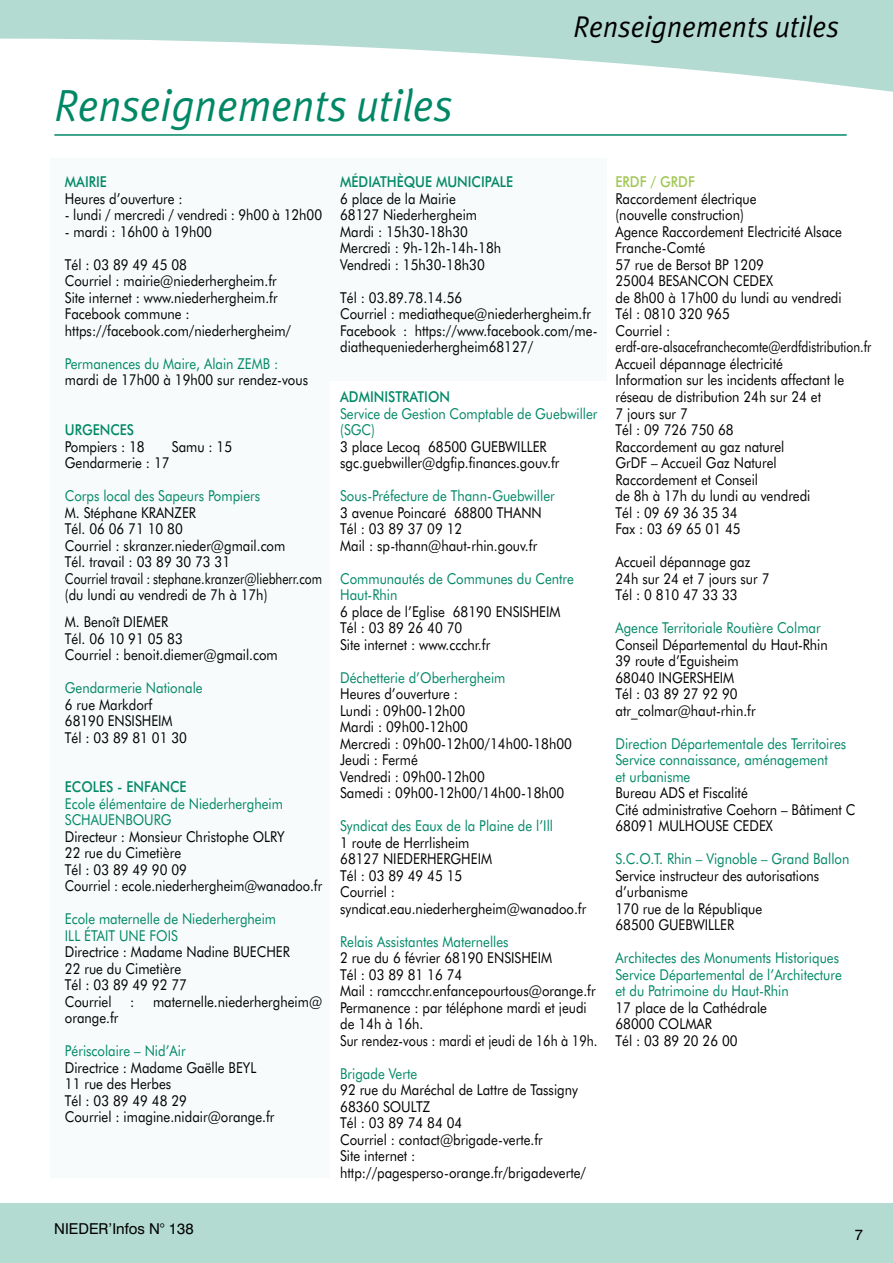
<style>
.page{position:relative;width:893px;height:1263px;background:#fff}
.page>*{position:absolute;margin:0;border:0;box-sizing:border-box;transform-origin:0 0}
.t1{font:italic 45px "Meta Plus Normal";color:#086;scale:.93 1}
.t2{font:italic 30px "Meta Plus Normal";color:#000;scale:.93 1}
.t3{font:15px/16.5px "Futura BT";color:#000;scale:.88 1}
.t4{font:15px/16.5px "Futura BT";color:#086;scale:.88 1}
.t5{font:500 15px "Futura BT";color:#086;scale:.88 1}
.t6{font:15px "Swiss 721 BT";color:#000}
.t7{font:500 15px "Futura BT";color:#a1c854;scale:.88 1}
</style>
<div class="page">
<svg style="left:0;top:0;width:893px;height:92px;fill:#b3dbd1"></svg>
<div style="left:0;top:1203px;width:893px;height:60px;background:#b3dbd1"></div>
<div style="left:50px;top:159px;width:279px;height:1019px;background:#f8fbfb"></div>
<div style="left:327px;top:159px;width:279px;height:222px;background:#f8fbfb"></div>
<hr style="left:54px;top:134px;width:793px;height:2px;background:#086">
<h1 class="t1" style="left:54px;top:79px;width:430px">Renseignements utiles</h1>
<h2 class="t2" style="left:574px;top:9px;width:287px">Renseignements utiles</h2>
<p class="t5" style="left:65px;top:173px;width:49px">MAIRIE</p>
<p class="t3" style="left:65px;top:190px;width:135px">Heures d’ouverture :</p>
<p class="t3" style="left:65px;top:207px;width:294px">- lundi / mercredi / vendredi : 9h00 à 12h00</p>
<p class="t3" style="left:65px;top:223px;width:169px">- mardi : 16h00 à 19h00</p>
<p class="t3" style="left:65px;top:256px;width:258px">Tél : 03 89 49 45 08<br>Courriel : mairie@niederhergheim.fr<br>Site internet : www.niederhergheim.fr<br>Facebook commune : https://facebook.com/niederhergheim/</p>
<p class="t4" style="left:65px;top:355px;width:244px">Permanences du Maire, Alain ZEMB :</p>
<p class="t3" style="left:65px;top:372px;width:278px">mardi de 17h00 à 19h00 sur rendez-vous</p>
<p class="t5" style="left:65px;top:421px;width:80px">URGENCES</p>
<p class="t3" style="left:65px;top:438px;width:92px">Pompiers : 18</p>
<p class="t3" style="left:172px;top:438px;width:70px">Samu : 15</p>
<p class="t3" style="left:65px;top:454px;width:121px">Gendarmerie : 17</p>
<p class="t4" style="left:65px;top:487px;width:223px">Corps local des Sapeurs Pompiers</p>
<p class="t3" style="left:65px;top:504px;width:294px">M. Stéphane KRANZER<br>Tél. 06 06 71 10 80<br>Courriel : skranzer.nieder@gmail.com<br>Tél. travail : 03 89 30 73 31<br>Courriel travail : stephane.kranzer@liebherr.com (du lundi au vendredi de 7h à 17h)</p>
<p class="t3" style="left:65px;top:613px;width:243px">M. Benoît DIEMER<br>Tél. 06 10 91 05 83<br>Courriel : benoit.diemer@gmail.com</p>
<p class="t4" style="left:65px;top:679px;width:158px">Gendarmerie Nationale</p>
<p class="t3" style="left:65px;top:696px;width:140px">6 rue Markdorf<br>68190 ENSISHEIM<br>Tél : 03 89 81 01 30</p>
<p class="t5" style="left:65px;top:778px;width:140px">ECOLES - ENFANCE</p>
<p class="t4" style="left:65px;top:795px;width:249px">Ecole élémentaire de Niederhergheim<br>SCHAUENBOURG</p>
<p class="t3" style="left:65px;top:828px;width:294px">Directeur : Monsieur Christophe OLRY<br>22 rue du Cimetière<br>Tél : 03 89 49 90 09<br>Courriel : ecole.niederhergheim@wanadoo.fr</p>
<p class="t4" style="left:65px;top:910px;width:241px">Ecole maternelle de Niederhergheim<br>ILL ÉTAIT UNE FOIS</p>
<p class="t3" style="left:65px;top:943px;width:294px">Directrice : Madame Nadine BUECHER<br>22 rue du Cimetière<br>Tél : 03 89 49 92 77<br>Courriel : maternelle.niederhergheim@ orange.fr</p>
<p class="t4" style="left:65px;top:1042px;width:139px">Périscolaire – Nid’Air</p>
<p class="t3" style="left:65px;top:1059px;width:240px">Directrice : Madame Gaëlle BEYL<br>11 rue des Herbes<br>Tél : 03 89 49 48 29<br>Courriel : imagine.nidair@orange.fr</p>
<p class="t6" style="left:54px;top:1219px;width:141px">NIEDER’Infos N° 138</p>
<p class="t5" style="left:340px;top:173px;width:198px">MÉDIATHÈQUE MUNICIPALE</p>
<p class="t3" style="left:340px;top:190px;width:184px">6 place de la Mairie<br>68127 Niederhergheim<br>Mardi : 15h30-18h30<br>Mercredi : 9h-12h-14h-18h<br>Vendredi : 15h30-18h30</p>
<p class="t3" style="left:340px;top:289px;width:294px">Tél : 03.89.78.14.56<br>Courriel : mediatheque@niederhergheim.fr Facebook : https://www.facebook.com/me&shy;diathequeniederhergheim68127/</p>
<p class="t5" style="left:340px;top:388px;width:126px">ADMINISTRATION</p>
<p class="t4" style="left:340px;top:405px;width:294px">Service de Gestion Comptable de Guebwiller (SGC)</p>
<p class="t3" style="left:340px;top:438px;width:251px">3 place Lecoq 68500 GUEBWILLER sgc.guebwiller@dgfip.finances.gouv.fr</p>
<p class="t4" style="left:340px;top:487px;width:245px">Sous-Préfecture de Thann-Guebwiller</p>
<p class="t3" style="left:340px;top:504px;width:231px">3 avenue Poincaré 68800 THANN<br>Tél : 03 89 37 09 12<br>Mail : sp-thann@haut-rhin.gouv.fr</p>
<p class="t4" style="left:340px;top:570px;width:267px">Communautés de Communes du Centre<br>Haut-Rhin</p>
<p class="t3" style="left:340px;top:603px;width:252px">6 place de l’Eglise 68190 ENSISHEIM<br>Tél : 03 89 26 40 70<br>Site internet : www.ccchr.fr</p>
<p class="t4" style="left:340px;top:669px;width:189px">Déchetterie d’Oberhergheim</p>
<p class="t3" style="left:340px;top:685px;width:265px">Heures d’ouverture :<br>Lundi : 09h00-12h00<br>Mardi : 09h00-12h00<br>Mercredi : 09h00-12h00/14h00-18h00<br>Jeudi : Fermé<br>Vendredi : 09h00-12h00<br>Samedi : 09h00-12h00/14h00-18h00</p>
<p class="t4" style="left:340px;top:817px;width:243px">Syndicat des Eaux de la Plaine de l’Ill</p>
<p class="t3" style="left:340px;top:834px;width:281px">1 route de Herrlisheim<br>68127 NIEDERHERGHEIM<br>Tél : 03 89 49 45 15<br>Courriel : syndicat.eau.niederhergheim@wanadoo.fr</p>
<p class="t4" style="left:340px;top:933px;width:193px">Relais Assistantes Maternelles</p>
<p class="t3" style="left:340px;top:949px;width:294px">2 rue du 6 février 68190 ENSISHEIM<br>Tél : 03 89 81 16 74<br>Mail : ramccchr.enfancepourtous@orange.fr<br>Permanence : par téléphone mardi et jeudi de 14h à 16h.<br>Sur rendez-vous : mardi et jeudi de 16h à 19h.</p>
<p class="t4" style="left:340px;top:1065px;width:89px">Brigade Verte</p>
<p class="t3" style="left:340px;top:1081px;width:281px">92 rue du Maréchal de Lattre de Tassigny<br>68360 SOULTZ<br>Tél : 03 89 74 84 04<br>Courriel : contact@brigade-verte.fr<br>Site internet : http://pagesperso-orange.fr/brigadeverte/</p>
<p class="t7" style="left:615px;top:173px;width:92px">ERDF / GRDF</p>
<p class="t3" style="left:615px;top:190px;width:292px">Raccordement électrique<br>(nouvelle construction)<br>Agence Raccordement Electricité Alsace<br>Franche-Comté<br>57 rue de Bersot BP 1209<br>25004 BESANCON CEDEX<br>de 8h00 à 17h00 du lundi au vendredi<br>Tél : 0810 320 965<br>Courriel : erdf-are-alsacefranchecomte@erdfdistribution.fr<br>Accueil dépannage électricité<br>Information sur les incidents affectant le réseau de distribution 24h sur 24 et<br>7 jours sur 7<br>Tél : 09 726 750 68<br>Raccordement au gaz naturel<br>GrDF – Accueil Gaz Naturel<br>Raccordement et Conseil<br>de 8h à 17h du lundi au vendredi<br>Tél : 09 69 36 35 34<br>Fax : 03 69 65 01 45</p>
<p class="t3" style="left:615px;top:553px;width:176px">Accueil dépannage gaz<br>24h sur 24 et 7 jours sur 7<br>Tél : 0 810 47 33 33</p>
<p class="t4" style="left:615px;top:619px;width:235px">Agence Territoriale Routière Colmar</p>
<p class="t3" style="left:615px;top:636px;width:243px">Conseil Départemental du Haut-Rhin<br>39 route d’Eguisheim<br>68040 INGERSHEIM<br>Tél : 03 89 27 92 90 atr_colmar@haut-rhin.fr</p>
<p class="t4" style="left:615px;top:735px;width:264px">Direction Départementale des Territoires<br>Service connaissance, aménagement<br>et urbanisme</p>
<p class="t3" style="left:615px;top:784px;width:274px">Bureau ADS et Fiscalité<br>Cité administrative Coehorn – Bâtiment C<br>68091 MULHOUSE CEDEX</p>
<p class="t4" style="left:615px;top:850px;width:267px">S.C.O.T. Rhin – Vignoble – Grand Ballon</p>
<p class="t3" style="left:615px;top:867px;width:233px">Service instructeur des autorisations d’urbanisme<br>170 rue de la République<br>68500 GUEBWILLER</p>
<p class="t4" style="left:615px;top:949px;width:259px">Architectes des Monuments Historiques<br>Service Départemental de l’Architecture et du Patrimoine du Haut-Rhin</p>
<p class="t3" style="left:615px;top:999px;width:174px">17 place de la Cathédrale<br>68000 COLMAR<br>Tél : 03 89 20 26 00</p>
<p class="t6" style="left:855px;top:1225px;width:10px">7</p>
</div>
